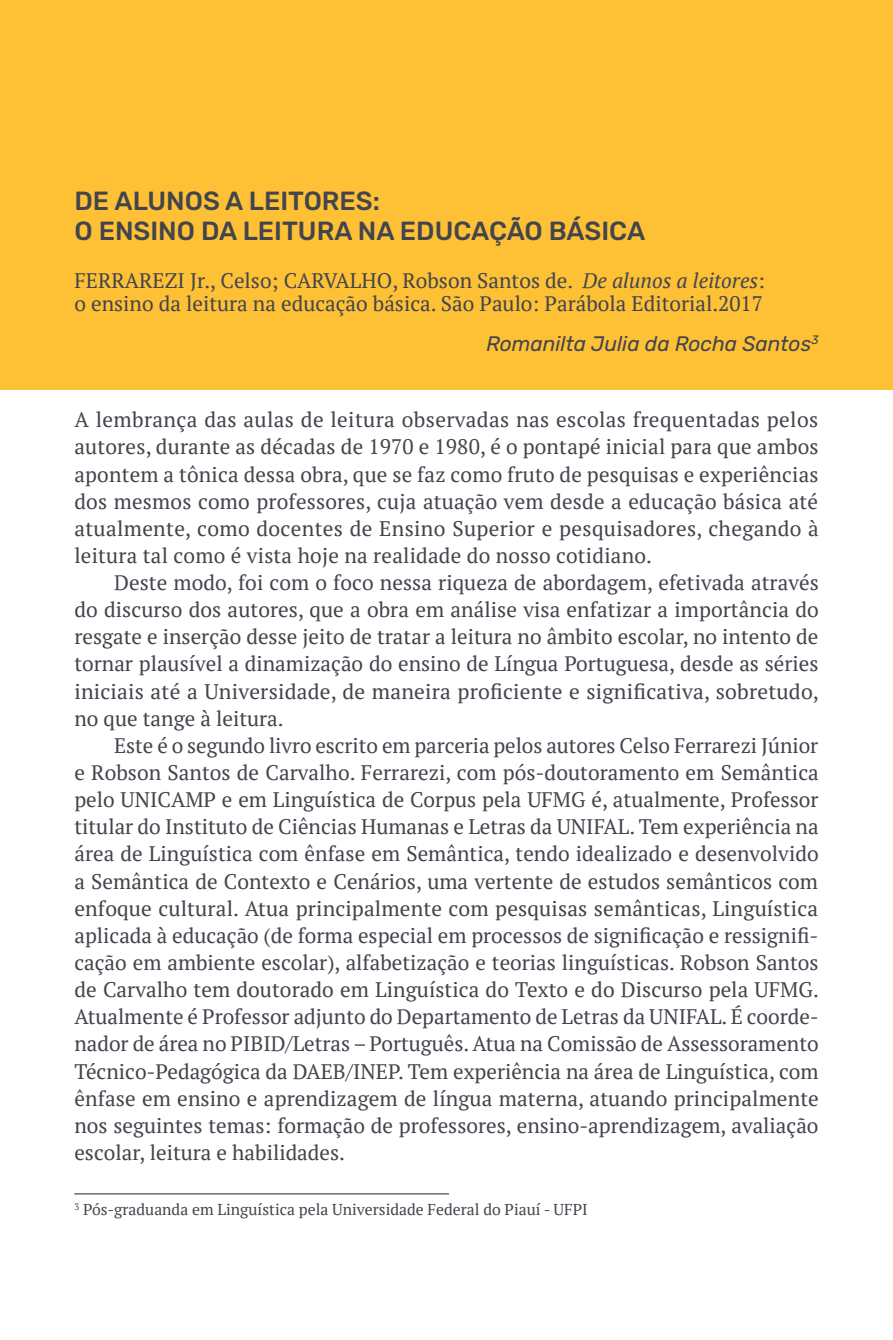
<style>
.page{position:relative;width:893px;height:1340px;background:#fff}
.page>*{position:absolute;margin:0;border:0;box-sizing:border-box;transform-origin:0 0}
.t1{font:300 26.25px/29.8px "Rubik";color:#42454d}
.t2{font:21px/27.1px "PT Serif";color:#42454d;text-align:justify}
.t3{font:italic 300 21px "Rubik";color:#42454d}
.t4{font:15.75px "PT Serif";color:#42454d}
.s1{font-style:italic}
</style>
<div class="page">
<div style="left:0;top:0;width:893px;height:389px;background:#fec136"></div>
<hr style="left:74px;top:1193px;width:375px;height:1px;background:#231f20">
<p class="t1" style="left:74px;top:187px;width:572px">DE ALUNOS A LEITORES:<br>O ENSINO DA LEITURA NA EDUCAÇÃO BÁSICA</p>
<p class="t2" style="left:74px;top:269px;width:692px;line-height:22.8px">FERRAREZI Jr., Celso; CARVALHO, Robson Santos de. <span class="s1">De alunos a leitores</span>: o ensino da leitura na educação básica. São Paulo: Parábola Editorial.2017</p>
<p class="t3" style="left:486px;top:332px;width:334px">Romanilta Julia da Rocha Santos<sup>3</sup></p>
<p class="t2" style="left:74px;top:406px;width:746px">A lembrança das aulas de leitura observadas nas escolas frequentadas pelos autores, durante as décadas de 1970 e 1980, é o pontapé inicial para que ambos apontem a tônica dessa obra, que se faz como fruto de pesquisas e experiências dos mesmos como professores, cuja atuação vem desde a educação básica até atualmente, como docentes de Ensino Superior e pesquisadores, chegando à leitura tal como é vista hoje na realidade do nosso cotidiano.</p>
<p class="t2" style="left:74px;top:569px;width:746px;text-indent:40px">Deste modo, foi com o foco nessa riqueza de abordagem, efetivada através do discurso dos autores, que a obra em análise visa enfatizar a importância do resgate e inserção desse jeito de tratar a leitura no âmbito escolar, no intento de tornar plausível a dinamização do ensino de Língua Portuguesa, desde as séries iniciais até a Universidade, de maneira proficiente e significativa, sobretudo, no que tange à leitura.</p>
<p class="t2" style="left:74px;top:731px;width:746px;text-indent:40px">Este é o segundo livro escrito em parceria pelos autores Celso Ferrarezi Júnior e Robson Santos de Carvalho. Ferrarezi, com pós-doutoramento em Semântica pelo UNICAMP e em Linguística de Corpus pela UFMG é, atualmente, Professor titular do Instituto de Ciências Humanas e Letras da UNIFAL. Tem experiência na área de Linguística com ênfase em Semântica, tendo idealizado e desenvolvido a Semântica de Contexto e Cenários, uma vertente de estudos semânticos com enfoque cultural. Atua principalmente com pesquisas semânticas, Linguística aplicada à educação (de forma especial em processos de significação e ressignifi&shy;cação em ambiente escolar), alfabetização e teorias linguísticas. Robson Santos de Carvalho tem doutorado em Linguística do Texto e do Discurso pela UFMG.<br>Atualmente é Professor adjunto do Departamento de Letras da UNIFAL. É coorde&shy;nador de área no PIBID/Letras – Português. Atua na Comissão de Assessoramento Técnico-Pedagógica da DAEB/INEP. Tem experiência na área de Linguística, com ênfase em ensino e aprendizagem de língua materna, atuando principalmente nos seguintes temas: formação de professores, ensino-aprendizagem, avaliação escolar, leitura e habilidades.</p>
<p class="t4" style="left:74px;top:1198px;width:515px"><sup>3</sup> Pós-graduanda em Linguística pela Universidade Federal do Piauí - UFPI</p>
</div>
